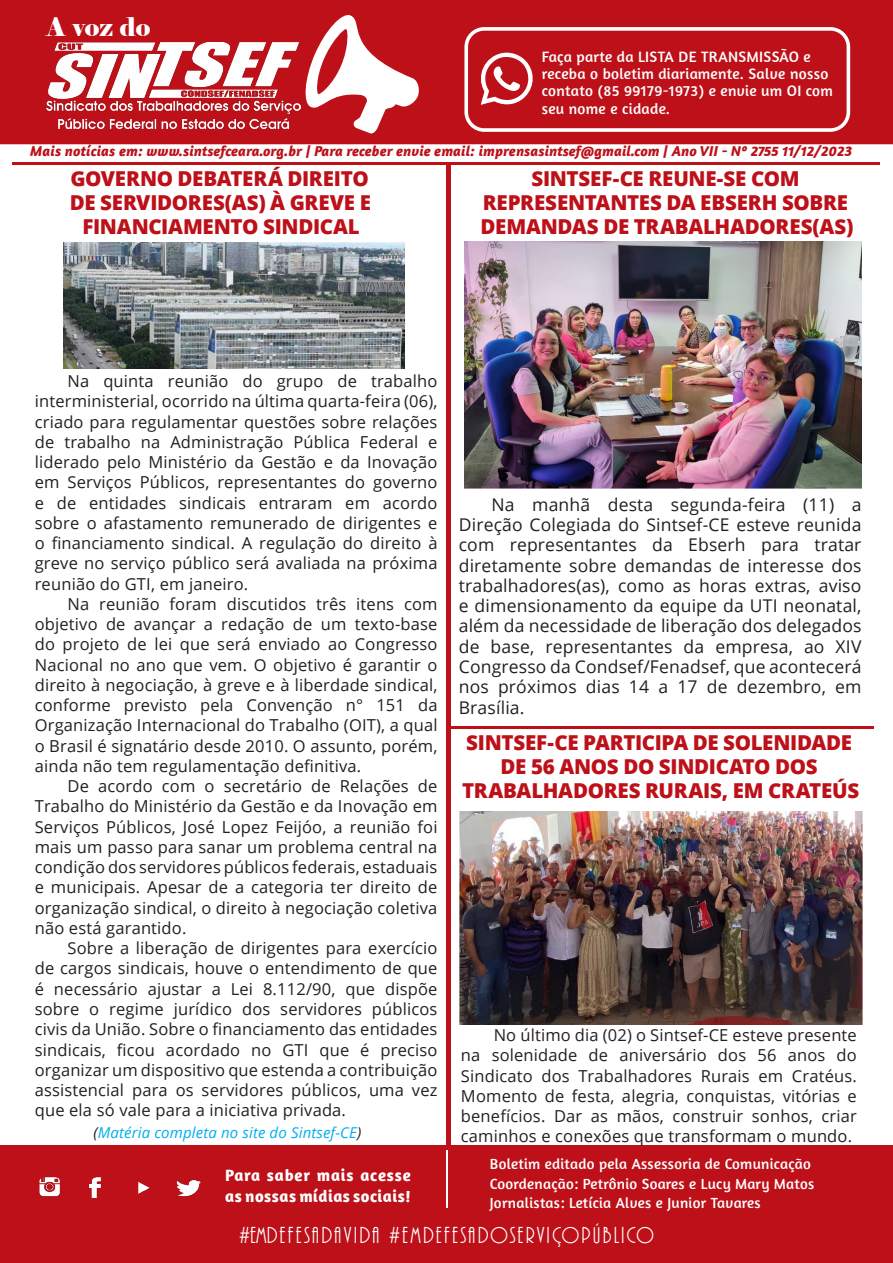
<style>
.page{position:relative;width:893px;height:1263px;background:#fff}
.page>*{position:absolute;margin:0;border:0;box-sizing:border-box;transform-origin:0 0}
.t1{font:25.65px "Elephant";color:#fff}
.t2{font:24px "ARBONNIE";letter-spacing:.09em;color:#fff}
.t3{font:800 20.55px/24px "Open Sans";letter-spacing:-.015em;color:#bd1019;text-align:center}
.t4{font:17.55px/20.2px "Open Sans";letter-spacing:.01em;color:#231f20;text-align:justify}
.t5{font:700 16.8px/20.1px "Amaranth";letter-spacing:.03em;color:#fff}
.t6{font:16.5px/20.2px "Open Sans";letter-spacing:.01em;color:#231f20;text-align:justify}
.t7{font:15.3px/17.4px "Amaranth";letter-spacing:.02em;color:#fff}
.t8{font:15px "Amaranth";letter-spacing:.02em;color:#fff}
.t9{font:italic 15px "Open Sans";letter-spacing:.01em;color:#00aeef}
.t10{font:italic 700 14.7px "Amaranth";letter-spacing:.01em;color:#bd1019}
.s1{color:#231f20}
</style>
<div class="page">
<div style="left:0;top:0;width:893px;height:144px;background:#bd1019"></div>
<svg style="left:302px;top:12px;width:118px;height:122px"></svg>
<div style="left:0;top:1145px;width:893px;height:118px;background:#bd1019"></div>
<img style="left:46px;top:42px;width:254px;height:86px">
<hr style="left:12px;top:162px;width:867px;height:2px;background:#bd1019">
<hr style="left:446px;top:1150px;width:2px;height:57px;background:#fff">
<img style="left:39px;top:1177px;width:162px;height:21px">
<div style="left:464px;top:27px;width:386px;height:105px;border:4px solid #fff;border-radius:18px"></div>
<svg style="left:476px;top:53px;width:59px;height:52px"></svg>
<hr style="left:446px;top:163px;width:4px;height:982px;background:#bd1019">
<hr style="left:450px;top:726px;width:424px;height:2px;background:#bd1019">
<img style="left:64px;top:242px;width:341px;height:126px">
<img style="left:464px;top:242px;width:397px;height:246px">
<img style="left:459px;top:812px;width:403px;height:212px">
<p class="t1" style="left:46px;top:11px;width:105px">A voz do</p>
<p class="t7" style="left:542px;top:47px;width:293px">Faça parte da LISTA DE TRANSMISSÃO e receba o boletim diariamente. Salve nosso contato (85 99179-1973) e envie um OI com seu nome e cidade.</p>
<p class="t10" style="left:30px;top:142px;width:824px">Mais notícias em: www.sintsefceara.org.br | Para receber envie email: imprensasintsef@gmail.com | Ano VII - Nº 2755 11/12/2023</p>
<p class="t3" style="left:70px;top:165px;width:303px">GOVERNO DEBATERÁ DIREITO<br>DE SERVIDORES(AS) À GREVE E<br>FINANCIAMENTO SINDICAL</p>
<p class="t3" style="left:480px;top:165px;width:374px">SINTSEF-CE REUNE-SE COM<br>REPRESENTANTES DA EBSERH SOBRE<br>DEMANDAS DE TRABALHADORES(AS)</p>
<p class="t6" style="left:35px;top:371px;width:404px;text-indent:33px">Na quinta reunião do grupo de trabalho interministerial, ocorrido na última quarta-feira (06), criado para regulamentar questões sobre relações de trabalho na Administração Pública Federal e liderado pelo Ministério da Gestão e da Inovação em Serviços Públicos, representantes do governo e de entidades sindicais entraram em acordo sobre o afastamento remunerado de dirigentes e o financiamento sindical. A regulação do direito à greve no serviço público será avaliada na próxima reunião do GTI, em janeiro.</p>
<p class="t6" style="left:35px;top:593px;width:404px;text-indent:33px">Na reunião foram discutidos três itens com objetivo de avançar a redação de um texto-base do projeto de lei que será enviado ao Congresso Nacional no ano que vem. O objetivo é garantir o direito à negociação, à greve e à liberdade sindical, conforme previsto pela Convenção n° 151 da Organização Internacional do Trabalho (OIT), a qual o Brasil é signatário desde 2010. O assunto, porém, ainda não tem regulamentação definitiva.</p>
<p class="t6" style="left:35px;top:776px;width:404px;text-indent:33px">De acordo com o secretário de Relações de Trabalho do Ministério da Gestão e da Inovação em Serviços Públicos, José Lopez Feijóo, a reunião foi mais um passo para sanar um problema central na condição dos servidores públicos federais, estaduais e municipais. Apesar de a categoria ter direito de organização sindical, o direito à negociação coletiva não está garantido.</p>
<p class="t6" style="left:35px;top:938px;width:404px;text-indent:33px">Sobre a liberação de dirigentes para exercício de cargos sindicais, houve o entendimento de que é necessário ajustar a Lei 8.112/90, que dispõe sobre o regime jurídico dos servidores públicos civis da União. Sobre o financiamento das entidades sindicais, ficou acordado no GTI que é preciso organizar um dispositivo que estenda a contribuição assistencial para os servidores públicos, uma vez que ela só vale para a iniciativa privada.</p>
<p class="t9" style="left:93px;top:1123px;width:269px"><span class="s1">(</span>Matéria completa no site do Sintsef-CE<span class="s1">)</span></p>
<p class="t5" style="left:225px;top:1165px;width:187px">Para saber mais acesse as nossas mídias sociais!</p>
<p class="t4" style="left:459px;top:494px;width:404px;text-indent:33px">Na manhã desta segunda-feira (11) a Direção Colegiada do Sintsef-CE esteve reunida com representantes da Ebserh para tratar diretamente sobre demandas de interesse dos trabalhadores(as), como as horas extras, aviso e dimensionamento da equipe da UTI neonatal, além da necessidade de liberação dos delegados de base, representantes da empresa, ao XIV Congresso da Condsef/Fenadsef, que acontecerá nos próximos dias 14 a 17 de dezembro, em Brasília.</p>
<p class="t3" style="left:462px;top:730px;width:399px">SINTSEF-CE PARTICIPA DE SOLENIDADE<br>DE 56 ANOS DO SINDICATO DOS<br>TRABALHADORES RURAIS, EM CRATEÚS</p>
<p class="t6" style="left:461px;top:1024px;width:397px;text-indent:33px">No último dia (02) o Sintsef-CE esteve presente na solenidade de aniversário dos 56 anos do Sindicato dos Trabalhadores Rurais em Cratéus.<br>Momento de festa, alegria, conquistas, vitórias e benefícios. Dar as mãos, construir sonhos, criar caminhos e conexões que transformam o mundo.</p>
<p class="t8" style="left:490px;top:1155px;width:323px">Boletim editado pela Assessoria de Comunicação</p>
<p class="t8" style="left:490px;top:1175px;width:326px">Coordenação: Petrônio Soares e Lucy Mary Matos</p>
<p class="t8" style="left:490px;top:1194px;width:272px">Jornalistas: Letícia Alves e Junior Tavares</p>
<p class="t2" style="left:239px;top:1223px;width:416px">#EMDEFESADAVIDA #EMDEFESADOSERVIÇOPÚBLICO</p>
</div>
